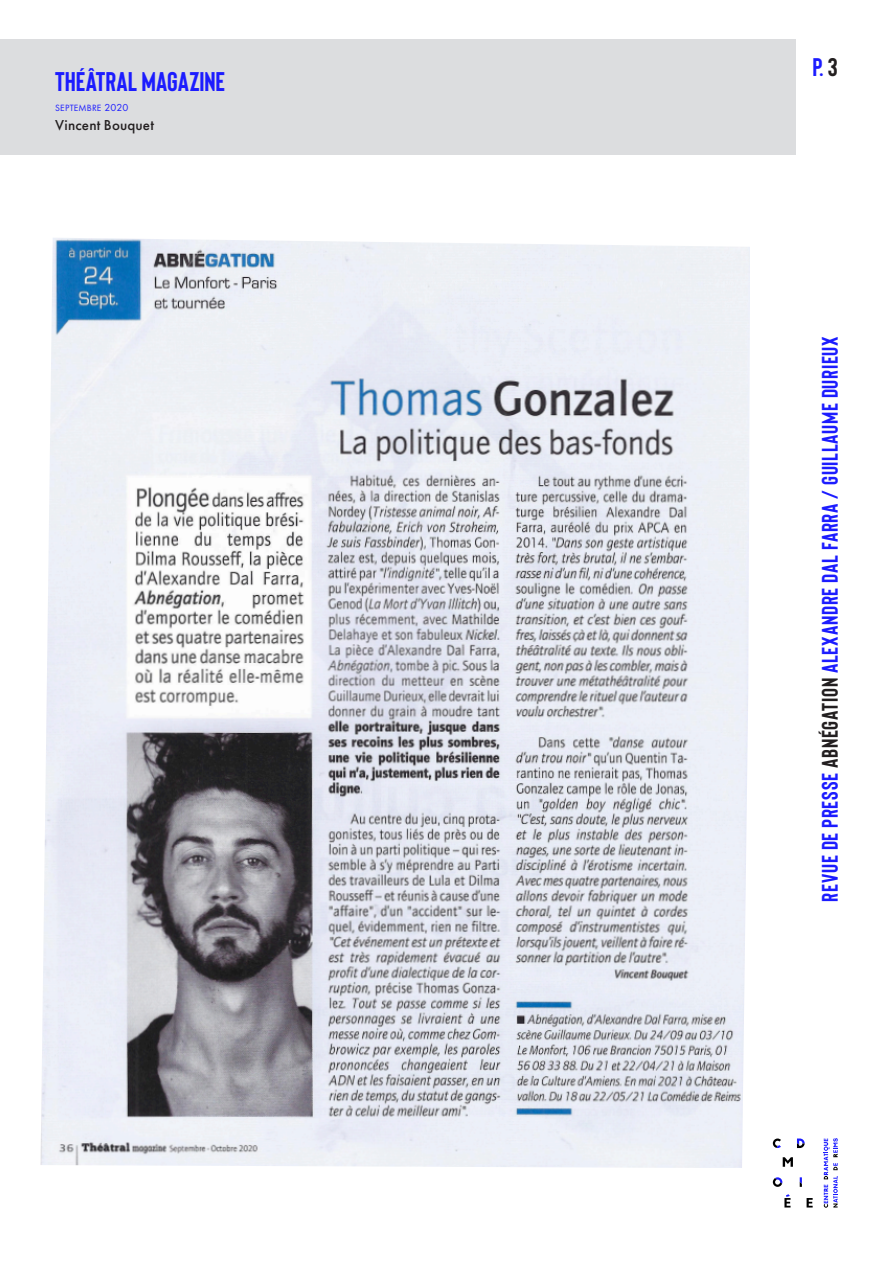
<style>
.page{position:relative;width:893px;height:1263px;background:#fff}
.page>*{position:absolute;margin:0;border:0;box-sizing:border-box;transform-origin:0 0}
.t1{font:700 27px "Bison";color:#1c1cff}
.t2{font:700 25.5px "Bison";color:#1c1cff}
.t3{font:700 22.5px "Bison";letter-spacing:.03em;color:#1c1cff}
.t4{font:500 15px "Futura PT";letter-spacing:.01em;color:#231f20}
.t5{font:9.45px "Futura PT";letter-spacing:.015em;color:#1c1cff}
.s1{font-size:10.5px}
.s2{color:#231f20}
</style>
<div class="page">
<svg style="left:784px;top:1194px;width:6px;height:13px"></svg>
<svg style="left:807px;top:1198px;width:6px;height:9px"></svg>
<svg style="left:773px;top:1138px;width:8px;height:10px"></svg>
<svg style="left:797px;top:1138px;width:8px;height:10px"></svg>
<svg style="left:783px;top:1157px;width:10px;height:10px"></svg>
<svg style="left:800px;top:1177px;width:2px;height:10px"></svg>
<svg style="left:773px;top:1177px;width:9px;height:10px"></svg>
<svg style="left:824px;top:1138px;width:14px;height:70px"></svg>
<img style="left:41px;top:238px;width:709px;height:930px">
<div style="left:0;top:39px;width:795px;height:115px;background:#dcdddf"></div>
<p class="t1" style="left:55px;top:65px;width:172px">THÉÂTRAL MAGAZINE</p>
<p class="t5" style="left:55px;top:102px;width:75px">SEPTEMBRE <span class="s1">2020</span></p>
<p class="t4" style="left:55px;top:116px;width:100px">Vincent Bouquet</p>
<p class="t2" style="left:812px;top:51px;width:27px">p. <span class="s2">3</span></p>
<p class="t3" style="left:816px;top:902px;width:567px;rotate:-90deg">revue de presse <span class="s2">Abnégation</span> Alexandre Dal Farra / Guillaume Durieux</p>
</div>
